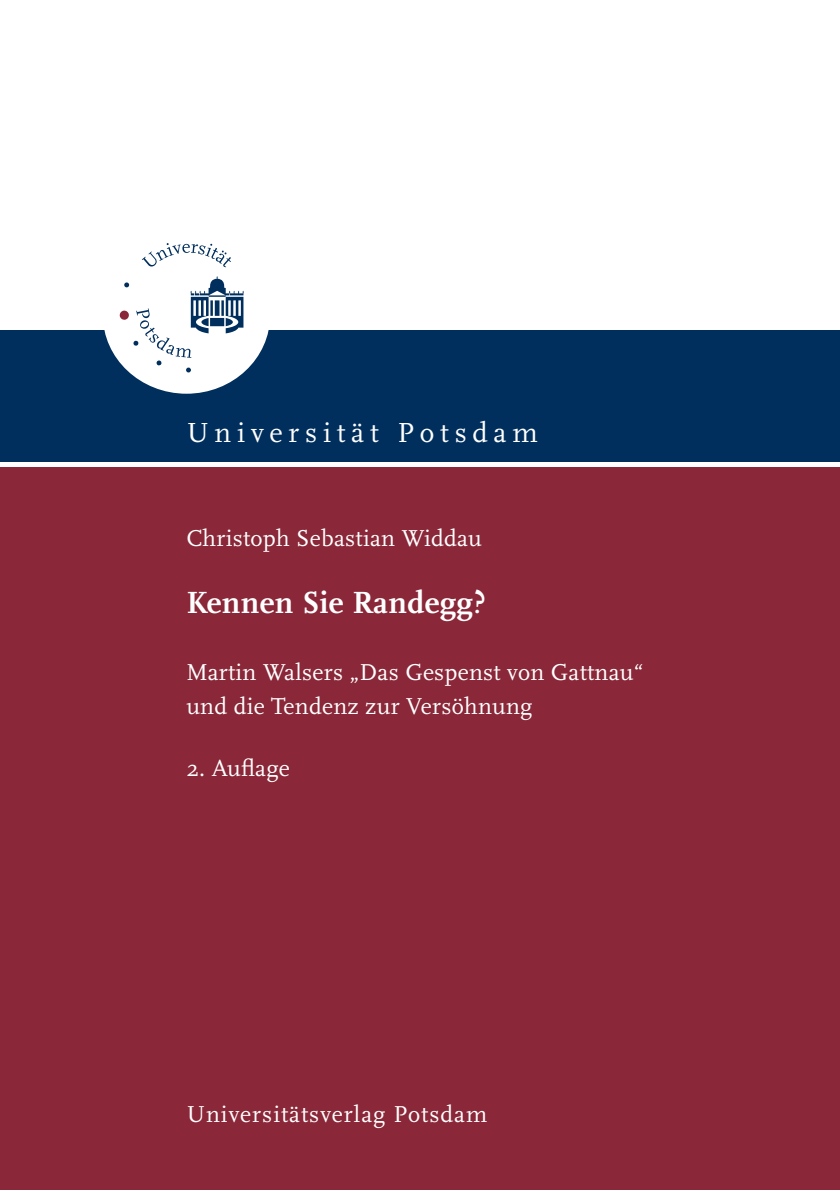
<style>
.page{position:relative;width:840px;height:1190px;background:#fff}
.page>*{position:absolute;margin:0;border:0;box-sizing:border-box;transform-origin:0 0}
.t1{font:700 32px "Scala";letter-spacing:.01em;color:#fff}
.t2{font:28.8px "Scala";letter-spacing:.2em;color:#fff}
.t3{font:24px/33.6px "Scala";letter-spacing:.01em;color:#fff}
.t4{font:24px "Scala LF";letter-spacing:.04em;color:#fff}
</style>
<div class="page">
<div style="left:0;top:468px;width:839px;height:722px;background:#8a2738"></div>
<div style="left:0;top:330px;width:839px;height:132px;background:#002f5d"></div>
<div style="left:103px;top:236px;width:167px;height:158px;background:#fff;border-radius:50%"></div>
<svg style="left:119px;top:310px;width:10px;height:10px"></svg>
<svg style="left:142px;top:243px;width:89px;height:24px"></svg>
<svg style="left:124px;top:276px;width:120px;height:96px"></svg>
<p class="t2" style="left:186px;top:421px;width:353px">Universität Potsdam</p>
<p class="t3" style="left:186px;top:523px;width:297px">Christoph Sebastian Widdau</p>
<h1 class="t1" style="left:186px;top:590px;width:301px">Kennen Sie Randegg?</h1>
<p class="t3" style="left:186px;top:658px;width:459px">Martin Walsers „Das Gespenst von Gattnau“ und die Tendenz zur Versöhnung</p>
<p class="t3" style="left:186px;top:754px;width:105px">2. Auflage</p>
<p class="t4" style="left:186px;top:1105px;width:302px">Universitätsverlag Potsdam</p>
</div>
